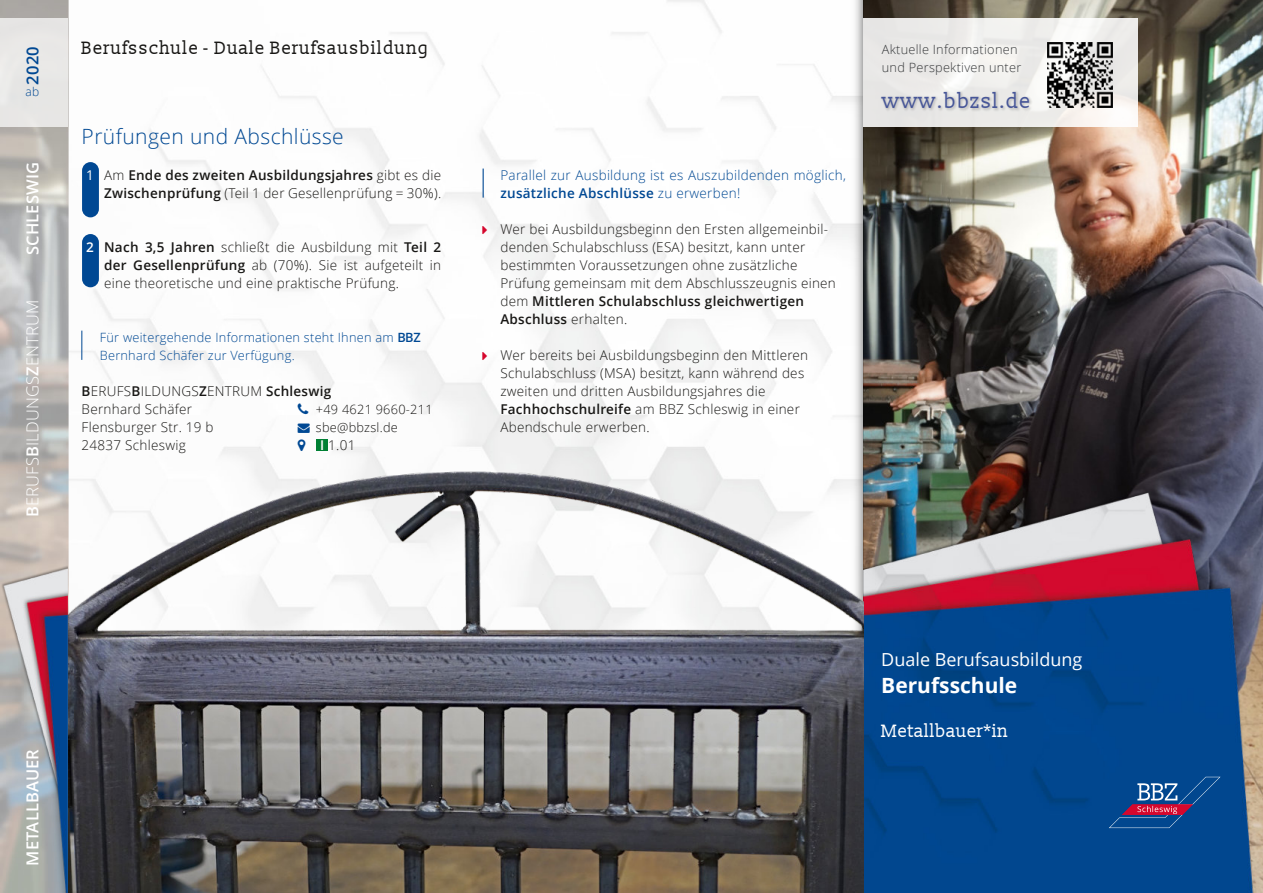
<style>
.page{position:relative;width:1263px;height:893px;background:#fff}
.page>*{position:absolute;margin:0;border:0;box-sizing:border-box;transform-origin:0 0}
.t1{font:300 21px "Open Sans";letter-spacing:.02em;color:#004893}
.t2{font:21px "Slabo 13 px";letter-spacing:.02em;color:#475698}
.t3{font:700 21px "Open Sans";color:#fff}
.t4{font:18px "Slabo 13 px";letter-spacing:.03em;color:#181715}
.t5{font:18px "Open Sans";color:#fff}
.t6{font:18px "Slabo 13 px";color:#fff}
.t7{font:300 16.5px "Open Sans";letter-spacing:.01em;color:#fff}
.t8{font:600 16.5px "Open Sans";letter-spacing:.01em;color:#fff}
.t9{font:600 16.5px "Open Sans";color:#004893}
.t10{font:300 13.5px/18px "Open Sans";letter-spacing:.02em;color:#181715}
.t11{font:600 13.5px/18px "Open Sans";letter-spacing:.02em;color:#181715;text-align:right}
.t12{font:300 13.5px/18px "Open Sans";letter-spacing:.02em;color:#004893}
.t13{font:300 12.75px/18px "Open Sans";letter-spacing:.02em;color:#004893}
.t14{font:300 12.75px/18px "Open Sans";letter-spacing:.02em;color:#37393b}
.t15{font:300 12.75px/18px "Open Sans";letter-spacing:.02em;color:#181715}
.t16{font:300 12px "Open Sans";color:#004893}
.s1{font-weight:600}
.s2{font-weight:400;color:#fff}
.s3{font-weight:300}
.s4{font-weight:600;color:#fff}
.s5{color:#004893}
</style>
<div class="page">
<img style="left:69px;top:0;width:782px;height:469px">
<div style="left:863px;top:0;width:400px;height:893px;background:#d60000;opacity:.49"></div>
<img style="left:864px;top:479px;width:399px;height:414px">
<img style="left:0;top:0;width:69px;height:560px">
<img style="left:0;top:560px;width:68px;height:333px">
<div style="left:0;top:18px;width:68px;height:108px;background:#e7e6e5"></div>
<img style="left:851px;top:0;width:13px;height:893px">
<div style="left:863px;top:18px;width:274px;height:108px;background:#fff;opacity:.89"></div>
<img style="left:880px;top:91px;width:152px;height:20px">
<img style="left:1047px;top:42px;width:66px;height:66px">
<svg style="left:1109px;top:777px;width:111px;height:51px;background:#2b4f8d"></svg>
<svg style="left:483px;top:169px;width:1px;height:29px"></svg>
<div style="left:82px;top:162px;width:17px;height:55px;background:#004893;border-radius:8px"></div>
<div style="left:82px;top:234px;width:17px;height:53px;background:#004893;border-radius:8px"></div>
<div style="left:316px;top:439px;width:12px;height:12px;background:#008034"></div>
<svg style="left:81px;top:331px;width:1px;height:29px"></svg>
<img style="left:68px;top:469px;width:795px;height:424px">
<svg style="left:482px;top:226px;width:5px;height:8px"></svg>
<svg style="left:482px;top:352px;width:5px;height:8px"></svg>
<svg style="left:298px;top:423px;width:12px;height:10px"></svg>
<p class="t9" style="left:26px;top:85px;width:40px;rotate:-90deg">2020</p>
<p class="t16" style="left:26px;top:87px;width:15px">ab</p>
<p class="t8" style="left:26px;top:255px;width:95px;rotate:-90deg">SCHLESWIG</p>
<p class="t7" style="left:26px;top:517px;width:219px;rotate:-90deg"><span class="s1">B</span>ERUFS<span class="s1">B</span>ILDUNGS<span class="s1">Z</span>ENTRUM</p>
<h2 class="t4" style="left:82px;top:37px;width:349px">Berufsschule - Duale Berufsausbildung</h2>
<h1 class="t1" style="left:82px;top:128px;width:264px">Prüfungen und Abschlüsse</h1>
<p class="t11" style="left:86px;top:167px;width:356px"><span class="s2">1</span> <span class="s3">Am</span> Ende des zweiten Ausbildungsjahres <span class="s3">gibt es die<br></span>Zwischenprüfung <span class="s3">(Teil 1 der Gesellenprüfung = 30%).</span></p>
<p class="t10" style="left:104px;top:239px;width:339px;text-align:justify;text-indent:-18px"><span class="s4">2</span> <span class="s1">Nach 3,5 Jahren</span> schließt die Ausbildung mit <span class="s1">Teil 2 der Gesellenprüfung</span> ab (70%). Sie ist aufgeteilt in eine theoretische und eine praktische Prüfung.</p>
<p class="t13" style="left:100px;top:330px;width:322px">Für weitergehende Informationen steht Ihnen am <span class="s1">BBZ<br></span>Bernhard Schäfer zur Verfügung.</p>
<p class="t10" style="left:82px;top:383px;width:251px"><span class="s1">B</span>ERUFS<span class="s1">B</span>ILDUNGS<span class="s1">Z</span>ENTRUM <span class="s1">Schleswig<br></span>Bernhard Schäfer<br>Flensburger Str. 19 b<br>24837 Schleswig</p>
<p class="t15" style="left:316px;top:402px;width:118px;text-indent:-18px"><span class="s5">▼</span> +49 4621 9660-211 sbe@bbzsl.de</p>
<p class="t10" style="left:298px;top:437px;width:59px"><span class="s5">●</span> <span class="s4">I</span> 1.01</p>
<p class="t8" style="left:26px;top:866px;width:118px;rotate:-90deg">METALLBAUER</p>
<p class="t12" style="left:500px;top:167px;width:347px">Parallel zur Ausbildung ist es Auszubildenden möglich, <span class="s1">zusätzliche Abschlüsse</span> zu erwerben!</p>
<p class="t10" style="left:500px;top:221px;width:337px">Wer bei Ausbildungsbeginn den Ersten allgemeinbil&shy;denden Schulabschluss (ESA) besitzt, kann unter bestimmten Voraussetzungen ohne zusätzliche Prüfung gemeinsam mit dem Abschlusszeugnis einen dem <span class="s1">Mittleren Schulabschluss gleichwertigen Abschluss</span> erhalten.</p>
<p class="t10" style="left:500px;top:347px;width:309px">Wer bereits bei Ausbildungsbeginn den Mittleren Schulabschluss (MSA) besitzt, kann während des zweiten und dritten Ausbildungsjahres die <span class="s1">Fachhochschulreife</span> am BBZ Schleswig in einer Abendschule erwerben.</p>
<p class="t14" style="left:882px;top:42px;width:141px">Aktuelle Informationen und Perspektiven unter</p>
<h1 class="t2" style="left:882px;top:89px;width:150px">www.bbzsl.de</h1>
<h2 class="t5" style="left:881px;top:652px;width:203px">Duale Berufsausbildung</h2>
<h1 class="t3" style="left:881px;top:677px;width:138px">Berufsschule</h1>
<h2 class="t6" style="left:881px;top:720px;width:129px">Metallbauer*in</h2>
</div>
